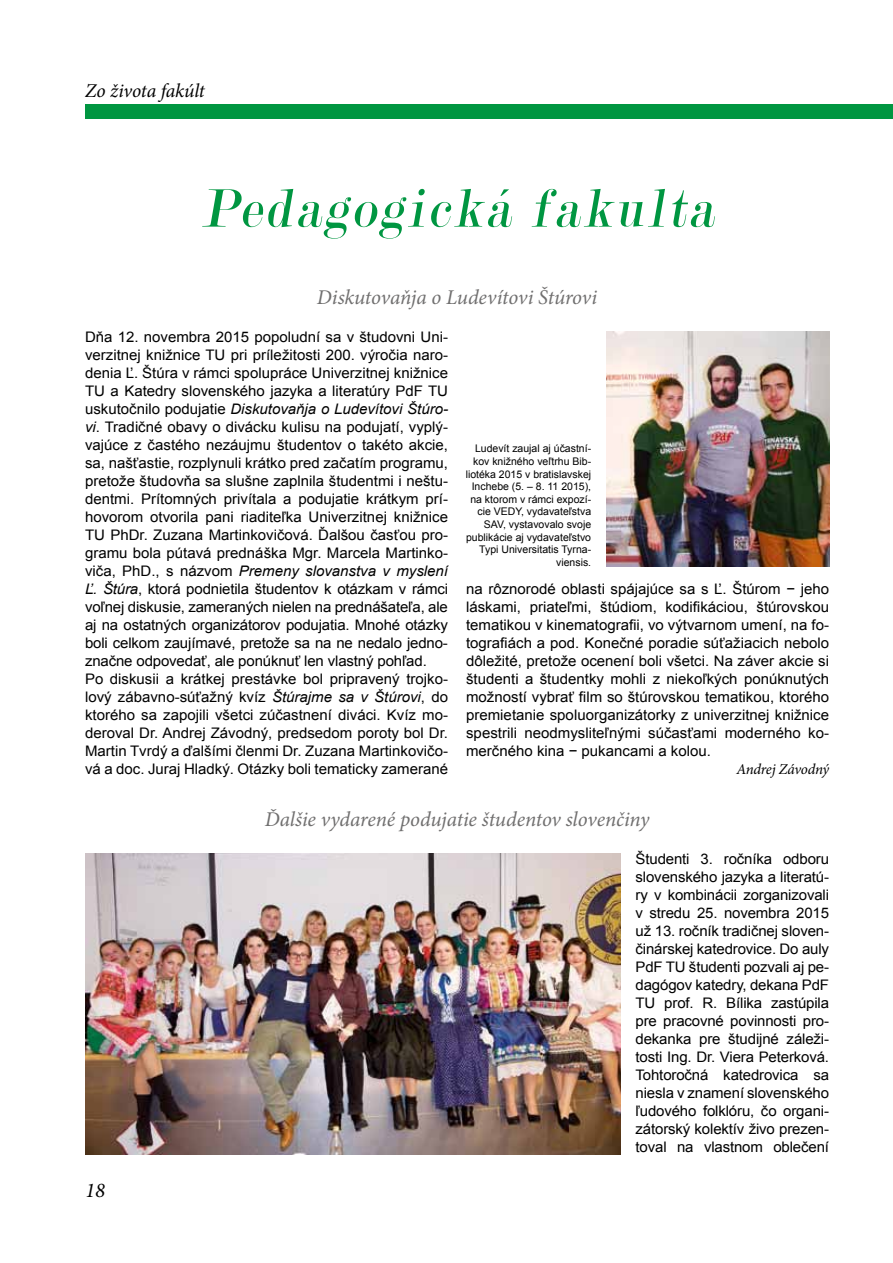
<style>
.page{position:relative;width:893px;height:1263px;background:#fff}
.page>*{position:absolute;margin:0;border:0;box-sizing:border-box;transform-origin:0 0}
.t1{font:italic 57.75px "Modern";color:#009641;scale:.93 1}
.t2{font:italic 21px "Minion Pro";letter-spacing:-.01em;color:#706f6f}
.t3{font:italic 21px "Minion Pro";color:#000}
.t4{font:italic 19.5px "Minion Pro";letter-spacing:-.01em;color:#000}
.t5{font:italic 15px "Minion Pro";letter-spacing:-.025em;color:#000}
.t6{font:14.55px/18px "Arial";color:#000;text-align:justify}
.t7{font:10.5px/12.6px "Arial";color:#000;text-align:right}
.s1{font-style:italic}
</style>
<div class="page">
<div style="left:85px;top:104px;width:808px;height:15px;background:#009641"></div>
<img style="left:606px;top:332px;width:224px;height:235px">
<img style="left:85px;top:853px;width:536px;height:301px">
<h3 class="t4" style="left:85px;top:78px;width:121px">Zo života fakúlt</h3>
<h1 class="t1" style="left:201px;top:180px;width:563px">Pedag og ická fakulta</h1>
<h2 class="t2" style="left:317px;top:283px;width:282px">Diskutovaňja o Ludevítovi Štúrovi</h2>
<p class="t6" style="left:85px;top:328px;width:365px;text-align:left">Dňa 12. novembra 2015 popoludní sa v študovni Uni&shy;verzitnej knižnice TU pri príležitosti 200. výročia naro&shy;denia Ľ. Štúra v rámci spolupráce Univerzitnej knižnice TU a Katedry slovenského jazyka a literatúry PdF TU uskutočnilo podujatie <span class="s1">Diskutovaňja o Ludevítovi Štúro&shy;vi</span>. Tradičné obavy o divácku kulisu na podujatí, vyplý&shy;vajúce z častého nezáujmu študentov o takéto akcie, sa, našťastie, rozplynuli krátko pred začatím programu, pretože študovňa sa slušne zaplnila študentmi i neštu&shy;dentmi. Prítomných privítala a podujatie krátkym prí&shy;hovorom otvorila pani riaditeľka Univerzitnej knižnice TU PhDr. Zuzana Martinkovičová. Ďalšou časťou pro&shy;gramu bola pútavá prednáška Mgr. Marcela Martinko&shy;viča, PhD., s názvom <span class="s1">Premeny slovanstva v myslení Ľ. Štúra</span>, ktorá podnietila študentov k otázkam v rámci voľnej diskusie, zameraných nielen na prednášateľa, ale aj na ostatných organizátorov podujatia. Mnohé otázky boli celkom zaujímavé, pretože sa na ne nedalo jedno&shy;značne odpovedať, ale ponúknuť len vlastný pohľad.<br>Po diskusii a krátkej prestávke bol pripravený trojko&shy;lový zábavno-súťažný kvíz <span class="s1">Štúrajme sa v Štúrovi</span>, do ktorého sa zapojili všetci zúčastnení diváci. Kvíz mo&shy;deroval Dr. Andrej Závodný, predsedom poroty bol Dr.<br>Martin Tvrdý a ďalšími členmi Dr. Zuzana Martinkovičo&shy;vá a doc. Juraj Hladký. Otázky boli tematicky zamerané</p>
<p class="t7" style="left:466px;top:442px;width:127px">Ludevít zaujal aj účastní&shy;kov knižného veľtrhu Bib&shy;liotéka 2015 v bratislavskej<br>Inchebe (5. – 8. 11 2015), na ktorom v rámci expozí&shy;cie VEDY, vydavateľstva<br>SAV, vystavovalo svoje publikácie aj vydavateľstvo<br>Typi Universitatis Tyrna&shy;viensis.</p>
<p class="t6" style="left:466px;top:580px;width:364px">na rôznorodé oblasti spájajúce sa s Ľ. Štúrom − jeho láskami, priateľmi, štúdiom, kodifikáciou, štúrovskou tematikou v kinematografii, vo výtvarnom umení, na fo&shy;tografiách a pod. Konečné poradie súťažiacich nebolo dôležité, pretože ocenení boli všetci. Na záver akcie si študenti a študentky mohli z niekoľkých ponúknutých možností vybrať film so štúrovskou tematikou, ktorého premietanie spoluorganizátorky z univerzitnej knižnice spestrili neodmysliteľnými súčasťami moderného ko&shy;merčného kina − pukancami a kolou.</p>
<p class="t5" style="left:736px;top:759px;width:94px">Andrej Závodný</p>
<h2 class="t2" style="left:265px;top:805px;width:386px">Ďalšie vydarené podujatie študentov slovenčiny</h2>
<h2 class="t3" style="left:85px;top:1176px;width:22px">18</h2>
<p class="t6" style="left:636px;top:850px;width:195px">Študenti 3. ročníka odboru slovenského jazyka a literatú&shy;ry v kombinácii zorganizovali v stredu 25. novembra 2015 už 13. ročník tradičnej sloven&shy;činárskej katedrovice. Do auly PdF TU študenti pozvali aj pe&shy;dagógov katedry, dekana PdF TU prof. R. Bílika zastúpila pre pracovné povinnosti pro&shy;dekanka pre študijné záleži&shy;tosti Ing. Dr. Viera Peterková.<br>Tohtoročná katedrovica sa niesla v znamení slovenského ľudového folklóru, čo organi&shy;zátorský kolektív živo prezen&shy;toval na vlastnom oblečení</p>
</div>
